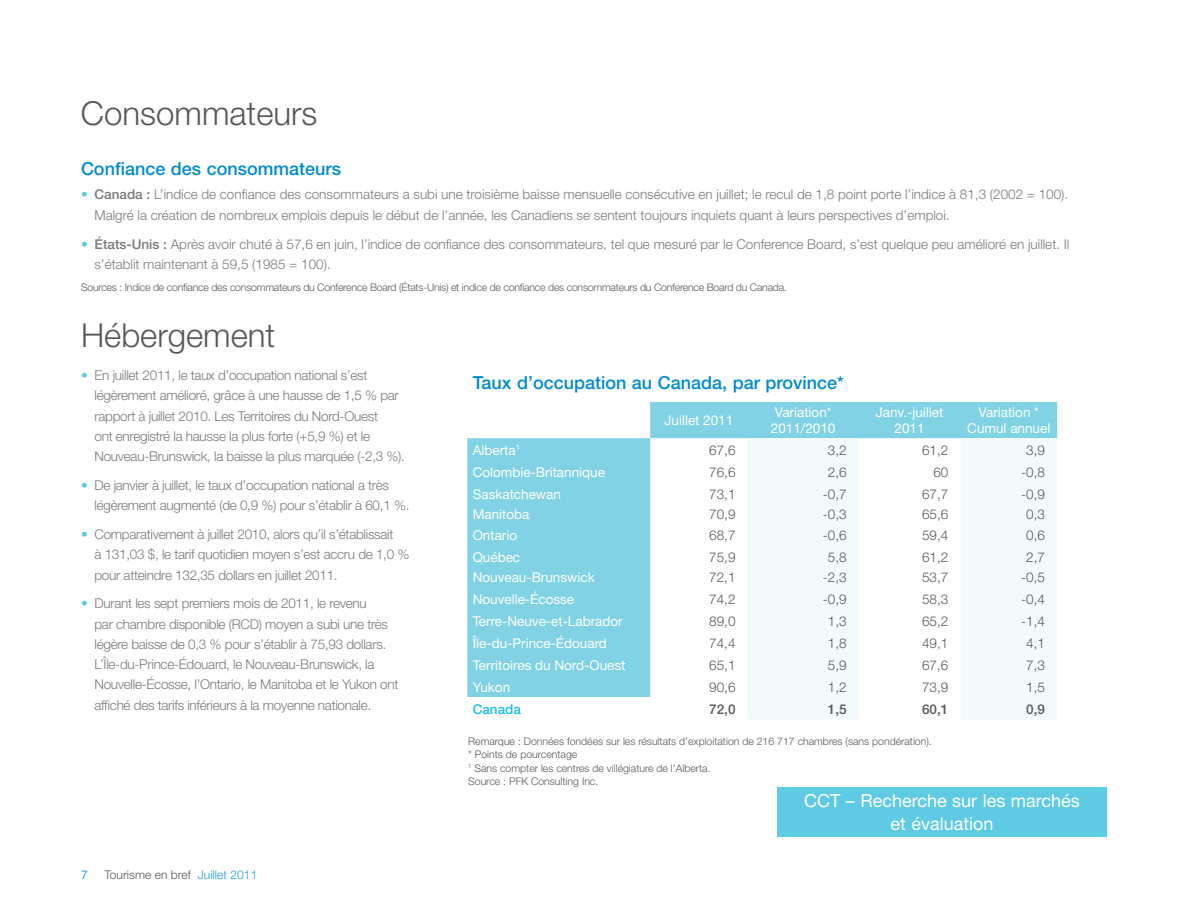
<style>
.page{position:relative;width:1188px;height:918px;background:#fff}
.page>*{position:absolute;margin:0;border:0;box-sizing:border-box;transform-origin:0 0}
.t1{font:300 33px "Helvetica Neue LT Pro";color:#57585a}
.t2{font:500 18px "Helvetica Neue LT Pro";color:#008bd0}
.t3{font:18px/22.5px "Helvetica Neue LT Pro";color:#fff;text-align:center}
.t4{font:300 13.5px/20.2px "Helvetica Neue LT Pro";letter-spacing:-.02em;color:#787a7d}
.t5{font:300 13.5px/20.2px "Helvetica Neue LT Pro";color:#787a7d}
.t6{font:13.5px/15.8px "Helvetica Neue LT Pro";color:#fff;text-align:center}
.t7{font:300 13.5px "Helvetica Neue LT Pro";color:#57585a}
.t8{font:500 13.5px "Helvetica Neue LT Pro";color:#57585a}
.t9{font:500 13.5px "Helvetica Neue LT Pro";color:#1cbfdf}
.t10{font:300 12px "Helvetica Neue LT Pro";letter-spacing:.005em;color:#57585a}
.t11{font:12px "Helvetica Neue LT Pro";color:#199eda}
.t12{font:300 10.5px/13.5px "Helvetica Neue LT Pro";color:#57585a}
.t13{font:300 10.5px "Helvetica Neue LT Pro";letter-spacing:-.02em;color:#57585a}
.s1{font-weight:500;color:#5ac9e5}
.s2{font-weight:500}
.s3{color:#5ac9e5}
.s4{color:#199eda}
</style>
<div class="page">
<svg style="left:467px;top:402px;width:590px;height:296px;fill:#80d2e4"></svg>
<svg style="left:748px;top:438px;width:309px;height:281px;fill:#f2fafc"></svg>
<div style="left:777px;top:788px;width:330px;height:49px;background:#5fcae3"></div>
<h1 class="t1" style="left:81px;top:93px;width:238px">Consommateurs</h1>
<h2 class="t2" style="left:81px;top:158px;width:262px">Confiance des consommateurs</h2>
<p class="t5" style="left:94px;top:184px;width:975px;text-indent:-14px"><span class="s1">•</span> <span class="s2">Canada :</span> L’indice de confiance des consommateurs a subi une troisième baisse mensuelle consécutive en juillet; le recul de 1,8 point porte l’indice à 81,3 (2002 = 100).<br>Malgré la création de nombreux emplois depuis le début de l’année, les Canadiens se sentent toujours inquiets quant à leurs perspectives d’emploi.</p>
<p class="t5" style="left:94px;top:233px;width:976px;text-indent:-14px"><span class="s1">•</span> <span class="s2">États-Unis :</span> Après avoir chuté à 57,6 en juin, l’indice de confiance des consommateurs, tel que mesuré par le Conference Board, s’est quelque peu amélioré en juillet. Il s’établit maintenant à 59,5 (1985 = 100).</p>
<p class="t13" style="left:81px;top:281px;width:707px">Sources : Indice de confiance des consommateurs du Conference Board (États-Unis) et indice de confiance des consommateurs du Conference Board du Canada.</p>
<h1 class="t1" style="left:81px;top:315px;width:196px">Hébergement</h1>
<p class="t4" style="left:94px;top:365px;width:312px;text-indent:-14px"><span class="s3">•</span> En juillet 2011, le taux d’occupation national s’est légèrement amélioré, grâce à une hausse de 1,5 % par rapport à juillet 2010. Les Territoires du Nord-Ouest<br>ont enregistré la hausse la plus forte (+5,9 %) et le Nouveau‑Brunswick, la baisse la plus marquée (-2,3 %).</p>
<p class="t4" style="left:94px;top:475px;width:317px;text-indent:-14px"><span class="s3">•</span> De janvier à juillet, le taux d’occupation national a très légèrement augmenté (de 0,9 %) pour s’établir à 60,1 %.</p>
<p class="t4" style="left:94px;top:524px;width:317px;text-indent:-14px"><span class="s3">•</span> Comparativement à juillet 2010, alors qu’il s’établissait<br>à 131,03 $, le tarif quotidien moyen s’est accru de 1,0 % pour atteindre 132,35 dollars en juillet 2011.</p>
<p class="t4" style="left:94px;top:593px;width:306px;text-indent:-14px"><span class="s3">•</span> Durant les sept premiers mois de 2011, le revenu<br>par chambre disponible (RCD) moyen a subi une très légère baisse de 0,3 % pour s’établir à 75,93 dollars.<br>L’Île‑du‑Prince-Édouard, le Nouveau-Brunswick, la Nouvelle-Écosse, l’Ontario, le Manitoba et le Yukon ont affiché des tarifs inférieurs à la moyenne nationale.</p>
<p class="t11" style="left:81px;top:867px;width:8px">7</p>
<p class="t10" style="left:104px;top:867px;width:154px">Tourisme en bref <span class="s4">Juillet 2011</span></p>
<h2 class="t2" style="left:473px;top:372px;width:373px">Taux d’occupation au Canada, par province*</h2>
<p class="t6" style="left:665px;top:412px;width:70px">Juillet 2011</p>
<p class="t6" style="left:771px;top:404px;width:66px;text-align:left">Variation*<br>2011/2010</p>
<p class="t6" style="left:876px;top:404px;width:69px">Janv.-juillet<br>2011</p>
<p class="t6" style="left:967px;top:404px;width:85px">Variation *<br>Cumul annuel</p>
<p class="t6" style="left:473px;top:442px;width:49px">Alberta<sup>1</sup></p>
<p class="t7" style="left:709px;top:442px;width:28px">67,6</p>
<p class="t7" style="left:828px;top:442px;width:20px">3,2</p>
<p class="t7" style="left:922px;top:442px;width:28px">61,2</p>
<p class="t7" style="left:1026px;top:442px;width:20px">3,9</p>
<p class="t6" style="left:473px;top:464px;width:134px">Colombie-Britannique</p>
<p class="t7" style="left:709px;top:464px;width:28px">76,6</p>
<p class="t7" style="left:828px;top:464px;width:20px">2,6</p>
<p class="t7" style="left:933px;top:464px;width:17px">60</p>
<p class="t7" style="left:1021px;top:464px;width:25px">-0,8</p>
<p class="t6" style="left:473px;top:486px;width:90px">Saskatchewan</p>
<p class="t7" style="left:709px;top:486px;width:28px">73,1</p>
<p class="t7" style="left:823px;top:486px;width:25px">-0,7</p>
<p class="t7" style="left:922px;top:486px;width:28px">67,7</p>
<p class="t7" style="left:1021px;top:486px;width:25px">-0,9</p>
<p class="t6" style="left:473px;top:506px;width:58px">Manitoba</p>
<p class="t7" style="left:709px;top:506px;width:28px">70,9</p>
<p class="t7" style="left:823px;top:506px;width:25px">-0,3</p>
<p class="t7" style="left:922px;top:506px;width:28px">65,6</p>
<p class="t7" style="left:1026px;top:506px;width:20px">0,3</p>
<p class="t6" style="left:473px;top:527px;width:46px">Ontario</p>
<p class="t7" style="left:709px;top:527px;width:28px">68,7</p>
<p class="t7" style="left:823px;top:527px;width:25px">-0,6</p>
<p class="t7" style="left:922px;top:527px;width:28px">59,4</p>
<p class="t7" style="left:1026px;top:527px;width:20px">0,6</p>
<p class="t6" style="left:473px;top:549px;width:49px">Québec</p>
<p class="t7" style="left:709px;top:549px;width:28px">75,9</p>
<p class="t7" style="left:828px;top:549px;width:20px">5,8</p>
<p class="t7" style="left:922px;top:549px;width:28px">61,2</p>
<p class="t7" style="left:1026px;top:549px;width:20px">2,7</p>
<p class="t6" style="left:473px;top:569px;width:123px">Nouveau-Brunswick</p>
<p class="t7" style="left:709px;top:569px;width:28px">72,1</p>
<p class="t7" style="left:823px;top:569px;width:25px">-2,3</p>
<p class="t7" style="left:922px;top:569px;width:28px">53,7</p>
<p class="t7" style="left:1021px;top:569px;width:25px">-0,5</p>
<p class="t6" style="left:473px;top:591px;width:103px">Nouvelle-Écosse</p>
<p class="t7" style="left:709px;top:591px;width:28px">74,2</p>
<p class="t7" style="left:823px;top:591px;width:25px">-0,9</p>
<p class="t7" style="left:922px;top:591px;width:28px">58,3</p>
<p class="t7" style="left:1021px;top:591px;width:25px">-0,4</p>
<p class="t6" style="left:473px;top:613px;width:152px">Terre-Neuve-et-Labrador</p>
<p class="t7" style="left:709px;top:613px;width:28px">89,0</p>
<p class="t7" style="left:828px;top:613px;width:20px">1,3</p>
<p class="t7" style="left:922px;top:613px;width:28px">65,2</p>
<p class="t7" style="left:1021px;top:613px;width:25px">-1,4</p>
<p class="t6" style="left:473px;top:635px;width:136px">Île-du-Prince-Édouard</p>
<p class="t7" style="left:709px;top:635px;width:28px">74,4</p>
<p class="t7" style="left:828px;top:635px;width:20px">1,8</p>
<p class="t7" style="left:922px;top:635px;width:28px">49,1</p>
<p class="t7" style="left:1026px;top:635px;width:20px">4,1</p>
<p class="t6" style="left:473px;top:657px;width:154px">Territoires du Nord-Ouest</p>
<p class="t7" style="left:709px;top:657px;width:28px">65,1</p>
<p class="t7" style="left:828px;top:657px;width:20px">5,9</p>
<p class="t7" style="left:922px;top:657px;width:28px">67,6</p>
<p class="t7" style="left:1026px;top:657px;width:20px">7,3</p>
<p class="t6" style="left:473px;top:679px;width:39px">Yukon</p>
<p class="t7" style="left:709px;top:679px;width:28px">90,6</p>
<p class="t7" style="left:828px;top:679px;width:20px">1,2</p>
<p class="t7" style="left:922px;top:679px;width:28px">73,9</p>
<p class="t7" style="left:1026px;top:679px;width:20px">1,5</p>
<p class="t9" style="left:473px;top:701px;width:50px">Canada</p>
<p class="t8" style="left:709px;top:701px;width:28px">72,0</p>
<p class="t8" style="left:828px;top:701px;width:20px">1,5</p>
<p class="t8" style="left:922px;top:701px;width:28px">60,1</p>
<p class="t8" style="left:1026px;top:701px;width:20px">0,9</p>
<p class="t12" style="left:468px;top:734px;width:465px">Remarque : Données fondées sur les résultats d’exploitation de 216 717 chambres (sans pondération). * Points de pourcentage<br><sup>1</sup> Sans compter les centres de villégiature de l’Alberta.<br>Source : PFK Consulting Inc.</p>
<h2 class="t3" style="left:804px;top:789px;width:277px">CCT – Recherche sur les marchés et évaluation</h2>
</div>
